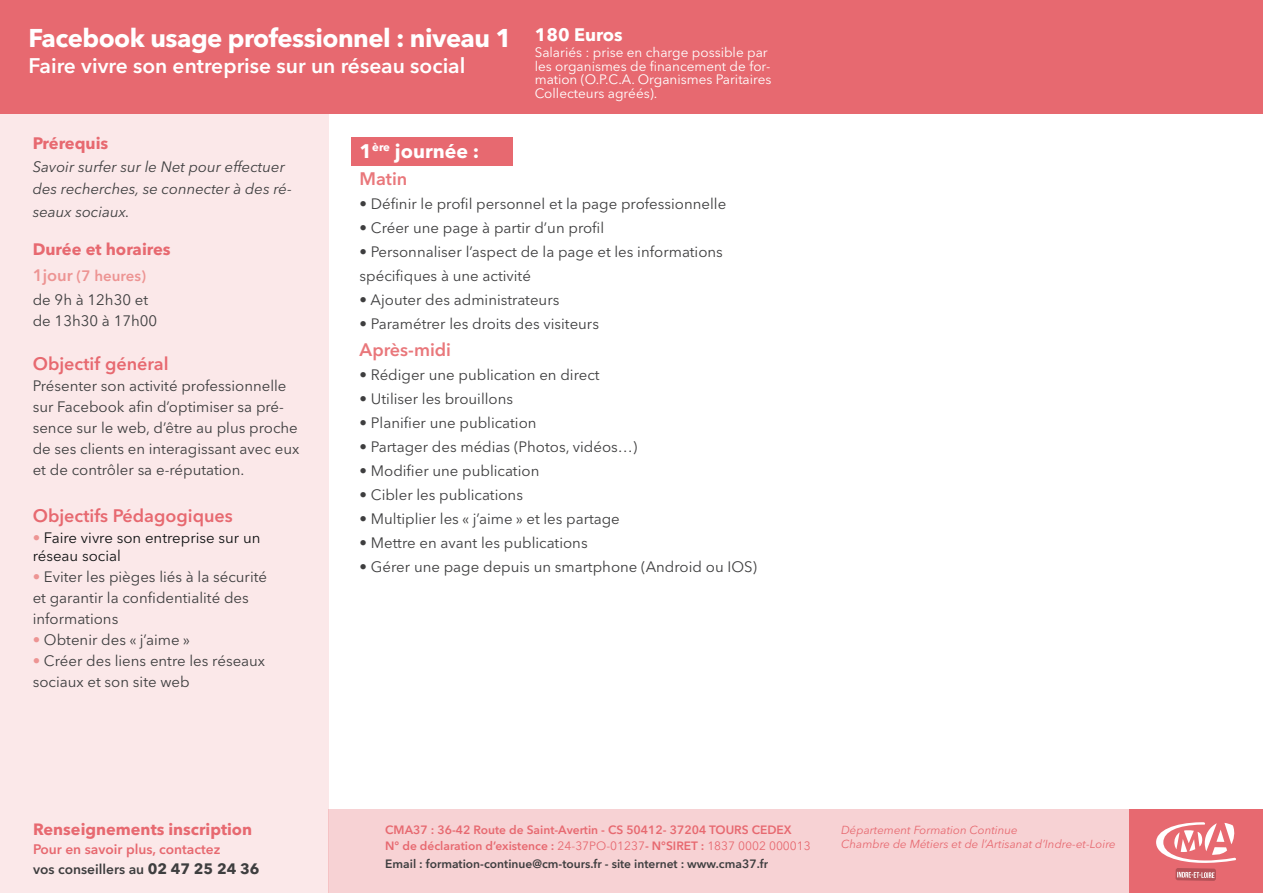
<style>
.page{position:relative;width:1263px;height:893px;background:#fff}
.page>*{position:absolute;margin:0;border:0;box-sizing:border-box;transform-origin:0 0}
.t1{font:700 25.5px "Avenir Next LT Pro";letter-spacing:-.02em;color:#fff}
.t2{font:600 21px "Avenir Next LT Pro";color:#fff}
.t3{font:700 19.5px "Avenir Next LT Pro";color:#fff}
.t4{font:600 18px "Avenir Next LT Pro";color:#e76970}
.t5{font:600 18px "Avenir Next LT Pro";color:#e9777b}
.t6{font:700 18px "Avenir Next LT Pro";color:#fff}
.t7{font:700 16.5px "Avenir Next LT Pro";color:#e76970}
.t8{font:700 16.2px "Avenir Next LT Pro";color:#e76970}
.t9{font:15px/21px "Avenir Next LT Pro";color:#3e3e3f}
.t10{font:italic 15px/22.5px "Avenir Next LT Pro";color:#3e3e3f}
.t11{font:15px/18px "Avenir Next LT Pro";color:#111314}
.t12{font:600 13.8px/19.5px "Avenir Next LT Pro";color:#e76970}
.t13{font:13.5px/13.5px "Avenir Next LT Pro";color:#fff}
.t14{font:600 12px/16.5px "Avenir Next LT Pro";color:#e76970}
.t15{font:600 12px "Avenir Next LT Pro";color:#3e3e3f}
.t16{font:italic 11.55px/14px "Avenir Next LT Pro";color:#e76970}
.s1{font-weight:600;font-size:16.5px;color:#ed9493}
.s2{font-weight:600;color:#ed9493}
.s3{color:#ed9493}
.s4{color:#3e3e3f}
.s5{font-weight:700;font-size:15px;color:#3e3e3f}
.s6{font-weight:400}
</style>
<div class="page">
<div style="left:0;top:809px;width:328px;height:84px;background:#fbe8e9"></div>
<div style="left:328px;top:809px;width:935px;height:84px;background:#f7d2d4"></div>
<div style="left:1129px;top:809px;width:134px;height:84px;background:#e76970"></div>
<svg style="left:1156px;top:822px;width:80px;height:59px"></svg>
<div style="left:0;top:109px;width:328px;height:700px;background:#fbe8e9"></div>
<div style="left:0;top:0;width:1263px;height:113px;background:#e76970"></div>
<div style="left:351px;top:137px;width:162px;height:28px;background:#e76970"></div>
<h1 class="t1" style="left:28px;top:23px;width:485px">Facebook usage professionnel : niveau 1</h1>
<h2 class="t2" style="left:28px;top:52px;width:438px">Faire vivre son entreprise sur un réseau social</h2>
<p class="t6" style="left:535px;top:23px;width:90px">180 Euros</p>
<p class="t13" style="left:535px;top:46px;width:238px">Salariés : prise en charge possible par les organismes de financement de for&shy;mation (O.P.C.A. Organismes Paritaires Collecteurs agréés).</p>
<p class="t7" style="left:33px;top:133px;width:77px">Prérequis</p>
<p class="t10" style="left:33px;top:155px;width:261px">Savoir surfer sur le Net pour effectuer des recherches, se connecter à des ré&shy;seaux sociaux.</p>
<p class="t7" style="left:33px;top:239px;width:139px">Durée et horaires</p>
<p class="t9" style="left:33px;top:264px;width:117px;line-height:24px"><span class="s1">1jour</span> <span class="s2">(7 heures) </span>de 9h à 12h30 et</p>
<p class="t9" style="left:33px;top:310px;width:126px">de 13h30 à 17h00</p>
<p class="t4" style="left:33px;top:353px;width:137px">Objectif général</p>
<p class="t9" style="left:33px;top:375px;width:268px">Présenter son activité professionnelle sur Facebook afin d’optimiser sa pré&shy;sence sur le web, d’être au plus proche de ses clients en interagissant avec eux et de contrôler sa e-réputation.</p>
<p class="t4" style="left:33px;top:504px;width:202px">Objectifs Pédagogiques</p>
<p class="t11" style="left:33px;top:528px;width:229px"><span class="s3">•</span> Faire vivre son entreprise sur un réseau social</p>
<p class="t9" style="left:33px;top:566px;width:236px"><span class="s3">•</span> Eviter les pièges liés à la sécurité et garantir la confidentialité des informations</p>
<p class="t9" style="left:33px;top:629px;width:159px"><span class="s3">•</span> Obtenir des « j’aime »</p>
<p class="t9" style="left:33px;top:650px;width:234px"><span class="s3">•</span> Créer des liens entre les réseaux sociaux et son site web</p>
<h3 class="t3" style="left:360px;top:139px;width:121px">1<sup>ère</sup> journée :</h3>
<p class="t5" style="left:360px;top:167px;width:49px">Matin</p>
<p class="t9" style="left:360px;top:193px;width:368px">• Définir le profil personnel et la page professionnelle</p>
<p class="t9" style="left:360px;top:217px;width:246px">• Créer une page à partir d’un profil</p>
<p class="t9" style="left:360px;top:239px;width:365px;line-height:24px">• Personnaliser l’aspect de la page et les informations spécifiques à une activité</p>
<p class="t9" style="left:360px;top:289px;width:201px">• Ajouter des administrateurs</p>
<p class="t9" style="left:360px;top:313px;width:241px">• Paramétrer les droits des visiteurs</p>
<p class="t5" style="left:360px;top:338px;width:93px">Après-midi</p>
<p class="t9" style="left:360px;top:364px;width:242px">• Rédiger une publication en direct</p>
<p class="t9" style="left:360px;top:388px;width:155px">• Utiliser les brouillons</p>
<p class="t9" style="left:360px;top:412px;width:178px">• Planifier une publication</p>
<p class="t9" style="left:360px;top:436px;width:279px">• Partager des médias (Photos, vidéos…)</p>
<p class="t9" style="left:360px;top:460px;width:181px">• Modifier une publication</p>
<p class="t9" style="left:360px;top:484px;width:165px">• Cibler les publications</p>
<p class="t9" style="left:360px;top:508px;width:262px">• Multiplier les « j’aime » et les partage</p>
<p class="t9" style="left:360px;top:532px;width:230px">• Mettre en avant les publications</p>
<p class="t9" style="left:360px;top:556px;width:399px">• Gérer une page depuis un smartphone (Android ou IOS)</p>
<p class="t8" style="left:33px;top:819px;width:221px">Renseignements inscription</p>
<p class="t12" style="left:33px;top:840px;width:228px">Pour en savoir plus, contactez<br><span class="s4">vos conseillers au</span> <span class="s5">02 47 25 24 36</span></p>
<p class="t14" style="left:385px;top:821px;width:427px">CMA37 : 36-42 Route de Saint-Avertin - CS 50412- 37204 TOURS CEDEX<br>N° de déclaration d’existence : <span class="s6">24-37PO-01237</span>- N°SIRET : <span class="s6">1837 0002 000013</span></p>
<p class="t15" style="left:385px;top:857px;width:384px">Email : formation-continue@cm-tours.fr - site internet : www.cma37.fr</p>
<p class="t16" style="left:841px;top:823px;width:276px">Département Formation Continue<br>Chambre de Métiers et de l’Artisanat d’Indre-et-Loire</p>
</div>
